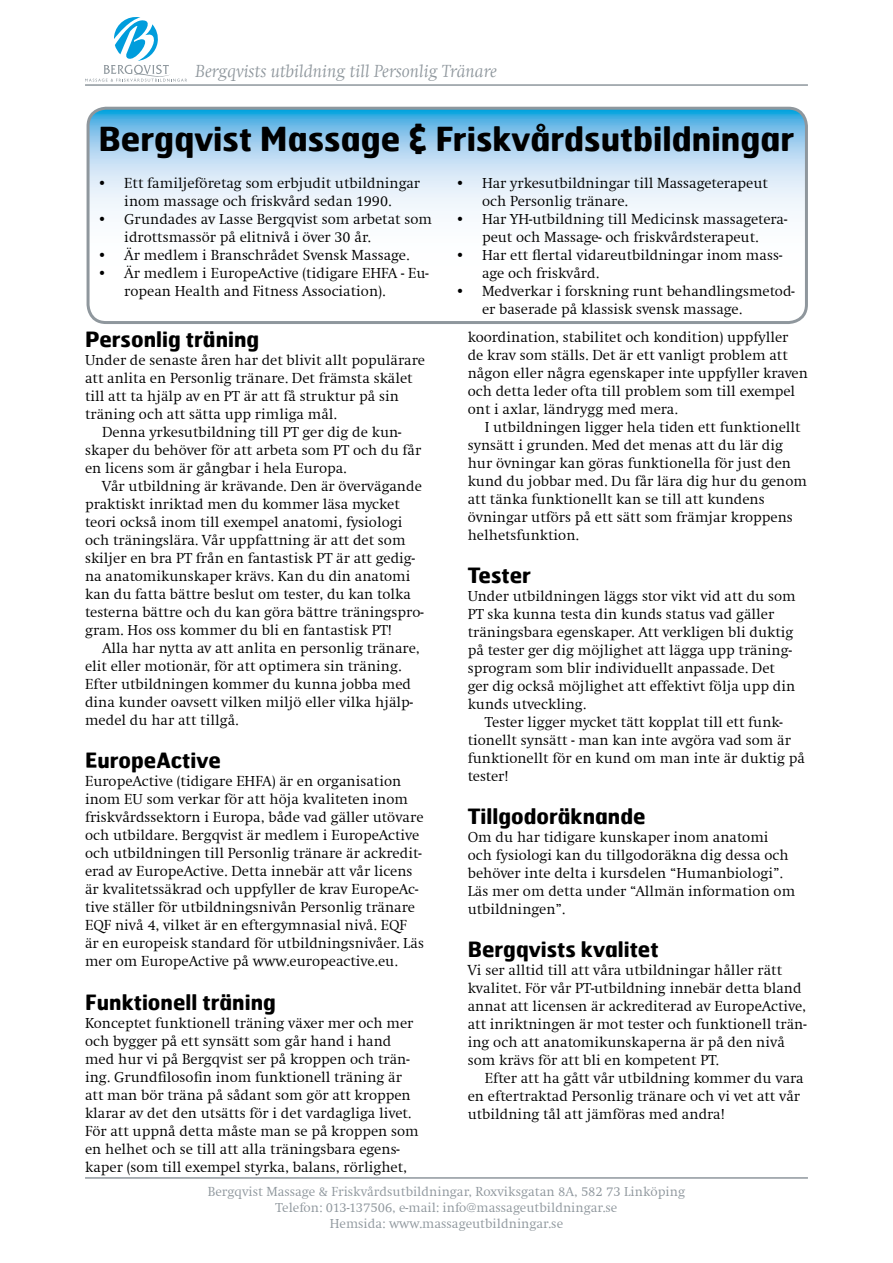
<style>
.page{position:relative;width:893px;height:1263px;background:#fff}
.page>*{position:absolute;margin:0;border:0;box-sizing:border-box;transform-origin:0 0}
.t1{font:700 33px "Hermes";color:#000}
.t2{font:700 21px "Hermes";color:#000}
.t3{font:italic 300 18px "Swift";color:#8f979d}
.t4{font:300 15px/18px "Swift";color:#000}
.t5{font:300 13.5px/16.2px "Swift";color:#8f979d;text-align:center}
</style>
<div class="page">
<hr style="left:85px;top:1177px;width:723px;height:2px;background:#8f979d">
<hr style="left:85px;top:84px;width:723px;height:2px;background:#8f979d">
<svg style="left:85px;top:17px;width:102px;height:65px"></svg>
<svg style="left:88px;top:108px;width:718px;height:214px"></svg>
<div style="left:87px;top:107px;width:721px;height:217px;border:3px solid #8f979d;border-radius:18px"></div>
<p class="t3" style="left:196px;top:62px;width:303px">Bergqvists utbildning till Personlig Tränare</p>
<h1 class="t1" style="left:99px;top:118px;width:697px">Bergqvist Massage &amp; Friskvårdsutbildningar</h1>
<p class="t4" style="left:97px;top:174px;width:324px;text-align:center">• Ett familjeföretag som erbjudit utbildningar inom massage och friskvård sedan 1990.</p>
<p class="t4" style="left:124px;top:210px;width:309px;text-indent:-27px">• Grundades av Lasse Bergqvist som arbetat som idrottsmassör på elitnivå i över 30 år.</p>
<p class="t4" style="left:97px;top:246px;width:314px">• Är medlem i Branschrådet Svensk Massage.</p>
<p class="t4" style="left:124px;top:264px;width:306px;text-indent:-27px">• Är medlem i EuropeActive (tidigare EHFA - Eu&shy;ropean Health and Fitness Association).</p>
<h2 class="t2" style="left:85px;top:326px;width:176px">Personlig träning</h2>
<p class="t4" style="left:85px;top:351px;width:341px">Under de senaste åren har det blivit allt populärare</p>
<p class="t4" style="left:85px;top:369px;width:329px">att anlita en Personlig tränare. Det främsta skälet</p>
<p class="t4" style="left:85px;top:387px;width:316px">till att ta hjälp av en PT är att få struktur på sin</p>
<p class="t4" style="left:85px;top:405px;width:254px">träning och att sätta upp rimliga mål.</p>
<p class="t4" style="left:102px;top:423px;width:301px">Denna yrkesutbildning till PT ger dig de kun-</p>
<p class="t4" style="left:85px;top:441px;width:338px">skaper du behöver för att arbeta som PT och du får</p>
<p class="t4" style="left:85px;top:459px;width:263px">en licens som är gångbar i hela Europa.</p>
<p class="t4" style="left:102px;top:477px;width:321px">Vår utbildning är krävande. Den är övervägande</p>
<p class="t4" style="left:85px;top:495px;width:316px">praktiskt inriktad men du kommer läsa mycket</p>
<p class="t4" style="left:85px;top:513px;width:319px">teori också inom till exempel anatomi, fysiologi</p>
<p class="t4" style="left:85px;top:531px;width:322px">och träningslära. Vår uppfattning är att det som</p>
<p class="t4" style="left:85px;top:549px;width:331px">skiljer en bra PT från en fantastisk PT är att gedig-</p>
<p class="t4" style="left:85px;top:567px;width:327px">na anatomikunskaper krävs. Kan du din anatomi</p>
<p class="t4" style="left:85px;top:585px;width:327px">kan du fatta bättre beslut om tester, du kan tolka</p>
<p class="t4" style="left:85px;top:603px;width:340px">testerna bättre och du kan göra bättre träningspro-</p>
<p class="t4" style="left:85px;top:621px;width:308px">gram. Hos oss kommer du bli en fantastisk PT!</p>
<p class="t4" style="left:102px;top:639px;width:319px">Alla har nytta av att anlita en personlig tränare,</p>
<p class="t4" style="left:85px;top:657px;width:318px">elit eller motionär, för att optimera sin träning.</p>
<p class="t4" style="left:85px;top:675px;width:328px">Efter utbildningen kommer du kunna jobba med</p>
<p class="t4" style="left:85px;top:693px;width:330px">dina kunder oavsett vilken miljö eller vilka hjälp-</p>
<p class="t4" style="left:85px;top:711px;width:155px">medel du har att tillgå.</p>
<h2 class="t2" style="left:85px;top:747px;width:137px">EuropeActive</h2>
<p class="t4" style="left:85px;top:773px;width:340px">EuropeActive (tidigare EHFA) är en organisation inom EU som verkar för att höja kvaliteten inom friskvårdssektorn i Europa, både vad gäller utövare och utbildare. Bergqvist är medlem i EuropeActive och utbildningen till Personlig tränare är ackredit&shy;erad av EuropeActive. Detta innebär att vår licens är kvalitetssäkrad och uppfyller de krav EuropeAc&shy;tive ställer för utbildningsnivån Personlig tränare EQF nivå 4, vilket är en eftergymnasial nivå. EQF är en europeisk standard för utbildningsnivåer. Läs mer om EuropeActive på www.europeactive.eu.</p>
<h2 class="t2" style="left:85px;top:988px;width:192px">Funktionell träning</h2>
<p class="t4" style="left:85px;top:1014px;width:335px">Konceptet funktionell träning växer mer och mer och bygger på ett synsätt som går hand i hand med hur vi på Bergqvist ser på kroppen och trän&shy;ing. Grundfilosofin inom funktionell träning är att man bör träna på sådant som gör att kroppen klarar av det den utsätts för i det vardagliga livet.<br>För att uppnå detta måste man se på kroppen som en helhet och se till att alla träningsbara egens&shy;kaper (som till exempel styrka, balans, rörlighet,</p>
<p class="t4" style="left:482px;top:174px;width:287px;text-indent:-27px">• Har yrkesutbildningar till Massageterapeut och Personlig tränare.</p>
<p class="t4" style="left:455px;top:210px;width:334px;text-align:center">• Har YH-utbildning till Medicinsk massagetera&shy;peut och Massage- och friskvårdsterapeut.</p>
<p class="t4" style="left:482px;top:246px;width:302px;text-indent:-27px">• Har ett flertal vidareutbildningar inom mass&shy;age och friskvård.</p>
<p class="t4" style="left:482px;top:282px;width:314px;text-indent:-27px">• Medverkar i forskning runt behandlingsmetod&shy;er baserade på klassisk svensk massage.</p>
<p class="t4" style="left:468px;top:328px;width:342px">koordination, stabilitet och kondition) uppfyller de krav som ställs. Det är ett vanligt problem att någon eller några egenskaper inte uppfyller kraven och detta leder ofta till problem som till exempel ont i axlar, ländrygg med mera.</p>
<p class="t4" style="left:468px;top:418px;width:341px;text-indent:17px">I utbildningen ligger hela tiden ett funktionellt synsätt i grunden. Med det menas att du lär dig hur övningar kan göras funktionella för just den kund du jobbar med. Du får lära dig hur du genom att tänka funktionellt kan se till att kundens övningar utförs på ett sätt som främjar kroppens helhetsfunktion.</p>
<h2 class="t2" style="left:468px;top:561px;width:65px">Tester</h2>
<p class="t4" style="left:468px;top:587px;width:330px">Under utbildningen läggs stor vikt vid att du som PT ska kunna testa din kunds status vad gäller träningsbara egenskaper. Att verkligen bli duktig på tester ger dig möjlighet att lägga upp träning&shy;sprogram som blir individuellt anpassade. Det ger dig också möjlighet att effektivt följa upp din kunds utveckling.</p>
<p class="t4" style="left:468px;top:713px;width:339px;text-indent:17px">Tester ligger mycket tätt kopplat till ett funk&shy;tionellt synsätt - man kan inte avgöra vad som är funktionellt för en kund om man inte är duktig på tester!</p>
<h2 class="t2" style="left:468px;top:803px;width:179px">Tillgodoräknande</h2>
<p class="t4" style="left:468px;top:828px;width:329px">Om du har tidigare kunskaper inom anatomi och fysiologi kan du tillgodoräkna dig dessa och behöver inte delta i kursdelen “Humanbiologi”.<br>Läs mer om detta under “Allmän information om utbildningen”.</p>
<h2 class="t2" style="left:468px;top:936px;width:192px">Bergqvists kvalitet</h2>
<p class="t4" style="left:468px;top:961px;width:340px">Vi ser alltid till att våra utbildningar håller rätt kvalitet. För vår PT-utbildning innebär detta bland annat att licensen är ackrediterad av EuropeActive, att inriktningen är mot tester och funktionell trän&shy;ing och att anatomikunskaperna är på den nivå som krävs för att bli en kompetent PT.</p>
<p class="t4" style="left:468px;top:1069px;width:337px;text-indent:17px">Efter att ha gått vår utbildning kommer du vara en eftertraktad Personlig tränare och vi vet att vår utbildning tål att jämföras med andra!</p>
<p class="t5" style="left:208px;top:1183px;width:479px">Bergqvist Massage &amp; Friskvårdsutbildningar, Roxviksgatan 8A, 582 73 Linköping<br>Telefon: 013-137506, e-mail: info@massageutbildningar.se<br>Hemsida: www.massageutbildningar.se</p>
</div>
